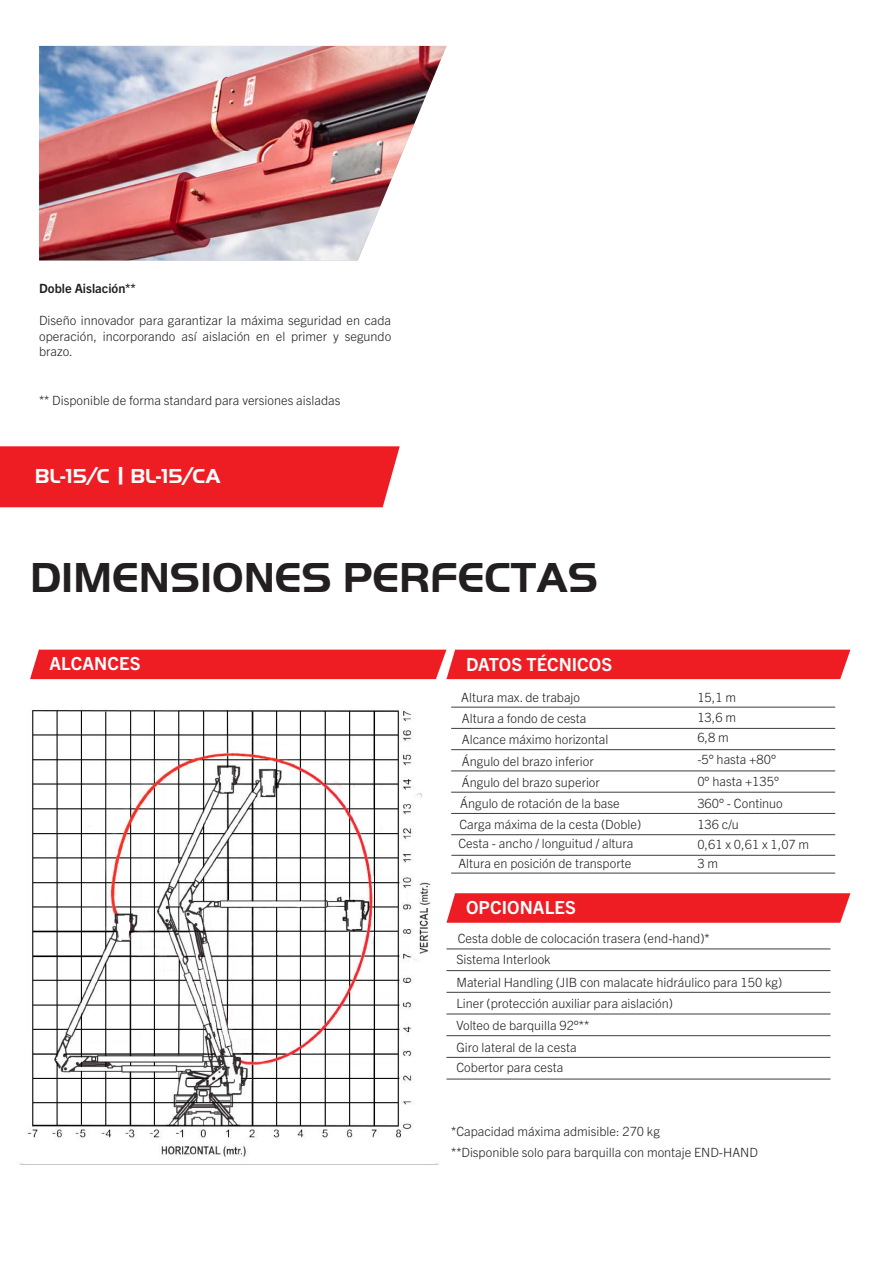
<style>
.page{position:relative;width:893px;height:1263px;background:#fff}
.page>*{position:absolute;margin:0;border:0;box-sizing:border-box;transform-origin:0 0}
.t1{font:700 43.5px "Palfinger Handel Gothic";color:#231f20}
._12_HL_Balken{font:700 21px "Palfinger Handel Gothic";color:#fff}
._02_Subheadline_TradeBold_12{font:700 18px "Trade Gothic Next LT Pro";letter-spacing:.005em;color:#fff}
._04_Copy_TradeLight_8_5{font:300 12.75px/15.8px "Trade Gothic Next LT Pro";color:#231f20;text-align:justify}
._04_Copy_TradeLight_8_5-2{font:700 12.75px "Trade Gothic Next LT Pro";color:#231f20}
</style>
<div class="page">
<div style="left:30px;top:650px;width:820px;height:29px;background:#ee1d23"></div>
<svg style="left:446px;top:893px;width:404px;height:30px;background:#ee252b"></svg>
<hr style="left:451px;top:707px;width:384px;height:1px;background:#3e3e3f">
<hr style="left:451px;top:728px;width:384px;height:1px;background:#3e3e3f">
<hr style="left:451px;top:749px;width:384px;height:1px;background:#3e3e3f">
<hr style="left:451px;top:771px;width:384px;height:1px;background:#3e3e3f">
<hr style="left:451px;top:792px;width:384px;height:1px;background:#3e3e3f">
<hr style="left:451px;top:834px;width:384px;height:1px;background:#3e3e3f">
<hr style="left:451px;top:813px;width:384px;height:1px;background:#3e3e3f">
<hr style="left:451px;top:855px;width:384px;height:1px;background:#3e3e3f">
<hr style="left:451px;top:873px;width:384px;height:1px;background:#3e3e3f">
<hr style="left:446px;top:949px;width:384px;height:1px;background:#3e3e3f">
<hr style="left:446px;top:970px;width:384px;height:1px;background:#3e3e3f">
<hr style="left:446px;top:992px;width:384px;height:1px;background:#3e3e3f">
<hr style="left:446px;top:1014px;width:384px;height:1px;background:#3e3e3f">
<hr style="left:446px;top:1035px;width:384px;height:1px;background:#3e3e3f">
<hr style="left:446px;top:1079px;width:384px;height:1px;background:#3e3e3f">
<hr style="left:446px;top:1057px;width:384px;height:1px;background:#3e3e3f">
<img style="left:19px;top:710px;width:420px;height:455px">
<div style="left:0;top:446px;width:400px;height:61px;background:#ee1d23"></div>
<img style="left:39px;top:46px;width:407px;height:214px">
<p class="_04_Copy_TradeLight_8_5-2" style="left:39px;top:280px;width:98px">Doble Aislación**</p>
<p class="_04_Copy_TradeLight_8_5" style="left:39px;top:312px;width:354px">Diseño innovador para garantizar la máxima seguridad en cada operación, incorporando así aislación en el primer y segundo brazo.</p>
<p class="_04_Copy_TradeLight_8_5" style="left:39px;top:392px;width:303px">** Disponible de forma standard para versiones aisladas</p>
<p class="_12_HL_Balken" style="left:116px;top:462px;width:12px">|</p>
<p class="_12_HL_Balken" style="left:35px;top:464px;width:187px">BL-15/C BL-15/CA</p>
<p class="t1" style="left:30px;top:552px;width:569px">DIMENSIONES PERFECTAS</p>
<p class="_02_Subheadline_TradeBold_12" style="left:50px;top:651px;width:92px">ALCANCES</p>
<p class="_02_Subheadline_TradeBold_12" style="left:466px;top:652px;width:148px">DATOS TÉCNICOS</p>
<p class="_04_Copy_TradeLight_8_5" style="left:461px;top:688px;width:120px">Altura max. de trabajo</p>
<p class="_04_Copy_TradeLight_8_5" style="left:462px;top:730px;width:148px">Alcance máximo horizontal</p>
<p class="_04_Copy_TradeLight_8_5" style="left:462px;top:752px;width:133px">Ángulo del brazo inferior</p>
<p class="_04_Copy_TradeLight_8_5" style="left:462px;top:774px;width:139px">Ángulo del brazo superior</p>
<p class="_04_Copy_TradeLight_8_5" style="left:462px;top:709px;width:126px">Altura a fondo de cesta</p>
<p class="_04_Copy_TradeLight_8_5" style="left:697px;top:688px;width:40px">15,1 m</p>
<p class="_04_Copy_TradeLight_8_5" style="left:697px;top:709px;width:40px">13,6 m</p>
<p class="_04_Copy_TradeLight_8_5" style="left:697px;top:751px;width:80px">-5° hasta +80°</p>
<p class="_04_Copy_TradeLight_8_5" style="left:697px;top:773px;width:83px">0° hasta +135°</p>
<p class="_04_Copy_TradeLight_8_5" style="left:697px;top:729px;width:33px">6,8 m</p>
<p class="_04_Copy_TradeLight_8_5" style="left:460px;top:795px;width:161px">Ángulo de rotación de la base</p>
<p class="_04_Copy_TradeLight_8_5" style="left:459px;top:816px;width:183px">Carga máxima de la cesta (Doble)</p>
<p class="_04_Copy_TradeLight_8_5" style="left:697px;top:795px;width:87px">360° - Continuo</p>
<p class="_04_Copy_TradeLight_8_5" style="left:697px;top:815px;width:43px">136 c/u</p>
<p class="_04_Copy_TradeLight_8_5" style="left:458px;top:835px;width:177px">Cesta - ancho / longuitud / altura</p>
<p class="_04_Copy_TradeLight_8_5" style="left:697px;top:836px;width:113px">0,61 x 0,61 x 1,07 m</p>
<p class="_04_Copy_TradeLight_8_5" style="left:458px;top:854px;width:174px">Altura en posición de transporte</p>
<p class="_04_Copy_TradeLight_8_5" style="left:697px;top:854px;width:22px">3 m</p>
<p class="_02_Subheadline_TradeBold_12" style="left:466px;top:895px;width:111px">OPCIONALES</p>
<p class="_04_Copy_TradeLight_8_5" style="left:458px;top:930px;width:253px">Cesta doble de colocación trasera (end-hand)*</p>
<p class="_04_Copy_TradeLight_8_5" style="left:456px;top:973px;width:327px">Material Handling (JIB con malacate hidráulico para 150 kg)</p>
<p class="_04_Copy_TradeLight_8_5" style="left:456px;top:1016px;width:134px">Volteo de barquilla 92°**</p>
<p class="_04_Copy_TradeLight_8_5" style="left:456px;top:1038px;width:122px">Giro lateral de la cesta</p>
<p class="_04_Copy_TradeLight_8_5" style="left:456px;top:950px;width:96px">Sistema Interlook</p>
<p class="_04_Copy_TradeLight_8_5" style="left:456px;top:995px;width:218px">Liner (protección auxiliar para aislación)</p>
<p class="_04_Copy_TradeLight_8_5" style="left:456px;top:1058px;width:108px">Cobertor para cesta</p>
<p class="_04_Copy_TradeLight_8_5" style="left:451px;top:1122px;width:210px">*Capacidad máxima admisible: 270 kg</p>
<p class="_04_Copy_TradeLight_8_5" style="left:451px;top:1143px;width:308px">**Disponible solo para barquilla con montaje END-HAND</p>
</div>
